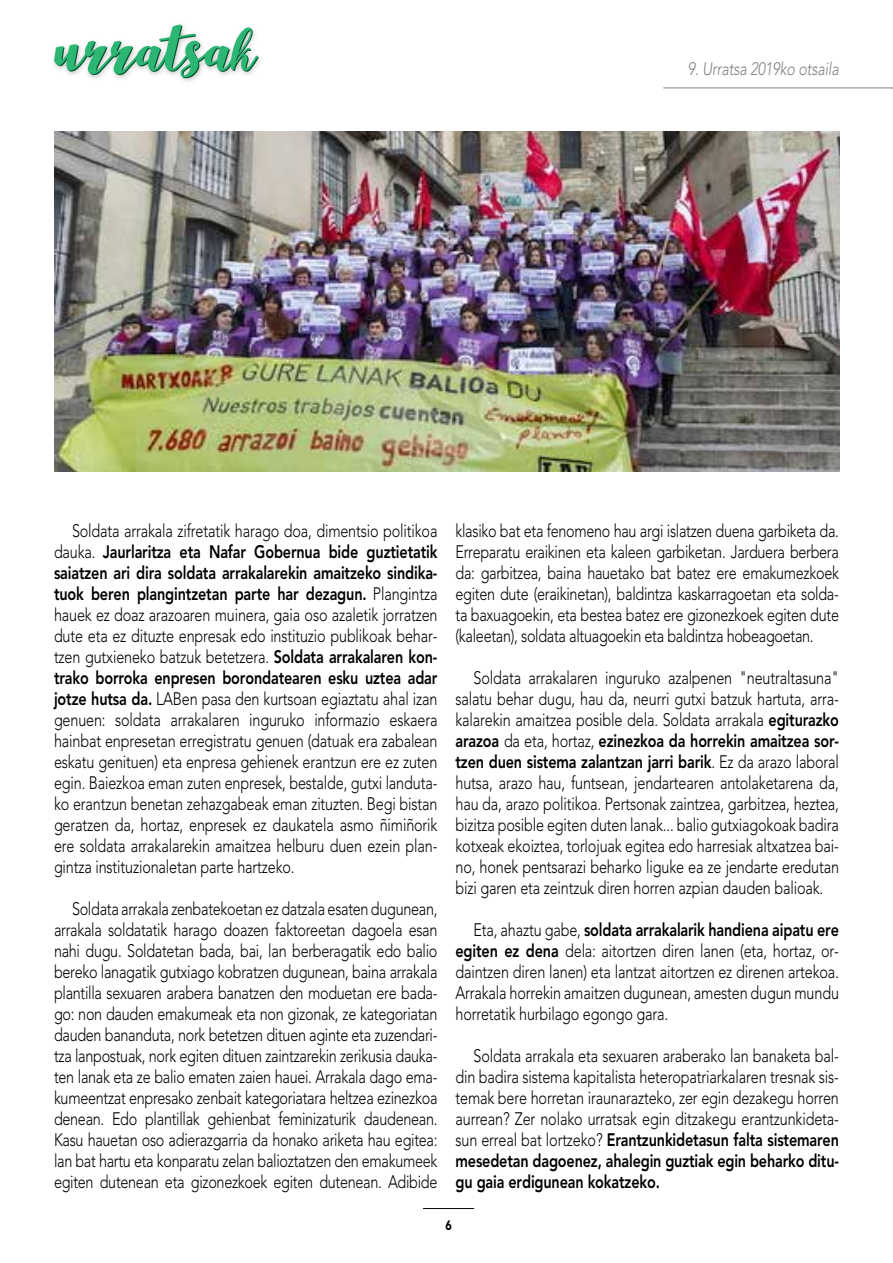
<style>
.page{position:relative;width:893px;height:1263px;background:#fff}
.page>*{position:absolute;margin:0;border:0;box-sizing:border-box;transform-origin:0 0}
.t1{font:88.5px "Aldine";color:#006838}
.t2{font:300 18px/21px "Avenir LT Std";letter-spacing:-.01em;color:#000;text-align:justify;scale:.8 1}
.t3{font:italic 300 18px "Avenir LT Std";letter-spacing:-.01em;color:#808285;scale:.8 1}
.t4{font:900 13.5px "Avenir LT Std";color:#000;scale:.8 1}
.s1{font-weight:800}
</style>
<div class="page">
<img style="left:53px;top:24px;width:207px;height:58px">
<hr style="left:663px;top:88px;width:230px;height:1px;background:#808285">
<hr style="left:423px;top:1208px;width:51px;height:1px;background:#000">
<img style="left:54px;top:131px;width:785px;height:340px">
<h1 class="t1" style="left:55px;top:1px;width:201px">urratsak</h1>
<p class="t3" style="left:688px;top:58px;width:190px">9. Urratsa 2019ko otsaila</p>
<p class="t2" style="left:54px;top:520px;width:481px;text-indent:18px">Soldata arrakala zifretatik harago doa, dimentsio politikoa dauka. <span class="s1">Jaurlaritza eta Nafar Gobernua bide guztietatik saiatzen ari dira soldata arrakalarekin amaitzeko sindika&shy;tuok beren plangintzetan parte har dezagun.</span> Plangintza hauek ez doaz arazoaren muinera, gaia oso azaletik jorratzen dute eta ez dituzte enpresak edo instituzio publikoak behar&shy;tzen gutxieneko batzuk betetzera. <span class="s1">Soldata arrakalaren kon&shy;trako borroka enpresen borondatearen esku uztea adar jotze hutsa da.</span> LABen pasa den kurtsoan egiaztatu ahal izan genuen: soldata arrakalaren inguruko informazio eskaera hainbat enpresetan erregistratu genuen (datuak era zabalean eskatu genituen) eta enpresa gehienek erantzun ere ez zuten egin. Baiezkoa eman zuten enpresek, bestalde, gutxi landuta&shy;ko erantzun benetan zehazgabeak eman zituzten. Begi bistan geratzen da, hortaz, enpresek ez daukatela asmo ñimiñorik ere soldata arrakalarekin amaitzea helburu duen ezein plan&shy;gintza instituzionaletan parte hartzeko.</p>
<p class="t2" style="left:54px;top:898px;width:481px;text-indent:18px">Soldata arrakala zenbatekoetan ez datzala esaten dugunean, arrakala soldatatik harago doazen faktoreetan dagoela esan nahi dugu. Soldatetan bada, bai, lan berberagatik edo balio bereko lanagatik gutxiago kobratzen dugunean, baina arrakala plantilla sexuaren arabera banatzen den moduetan ere bada&shy;go: non dauden emakumeak eta non gizonak, ze kategoriatan dauden bananduta, nork betetzen dituen aginte eta zuzendari&shy;tza lanpostuak, nork egiten dituen zaintzarekin zerikusia dauka&shy;ten lanak eta ze balio ematen zaien hauei. Arrakala dago ema&shy;kumeentzat enpresako zenbait kategoriatara heltzea ezinezkoa denean. Edo plantillak gehienbat feminizaturik daudenean.<br>Kasu hauetan oso adierazgarria da honako ariketa hau egitea: lan bat hartu eta konparatu zelan balioztatzen den emakumeek egiten dutenean eta gizonezkoek egiten dutenean. Adibide</p>
<p class="t2" style="left:455px;top:520px;width:481px">klasiko bat eta fenomeno hau argi islatzen duena garbiketa da.<br>Erreparatu eraikinen eta kaleen garbiketan. Jarduera berbera da: garbitzea, baina hauetako bat batez ere emakumezkoek egiten dute (eraikinetan), baldintza kaskarragoetan eta solda&shy;ta baxuagoekin, eta bestea batez ere gizonezkoek egiten dute (kaleetan), soldata altuagoekin eta baldintza hobeagoetan.</p>
<p class="t2" style="left:455px;top:667px;width:481px;text-indent:18px">Soldata arrakalaren inguruko azalpenen "neutraltasuna" salatu behar dugu, hau da, neurri gutxi batzuk hartuta, arra&shy;kalarekin amaitzea posible dela. Soldata arrakala <span class="s1">egiturazko arazoa</span> da eta, hortaz, <span class="s1">ezinezkoa da horrekin amaitzea sor&shy;tzen duen sistema zalantzan jarri barik</span>. Ez da arazo laboral hutsa, arazo hau, funtsean, jendartearen antolaketarena da, hau da, arazo politikoa. Pertsonak zaintzea, garbitzea, heztea, bizitza posible egiten duten lanak... balio gutxiagokoak badira kotxeak ekoiztea, torlojuak egitea edo harresiak altxatzea bai&shy;no, honek pentsarazi beharko liguke ea ze jendarte eredutan bizi garen eta zeintzuk diren horren azpian dauden balioak.</p>
<p class="t2" style="left:455px;top:919px;width:481px;text-indent:18px">Eta, ahaztu gabe, <span class="s1">soldata arrakalarik handiena aipatu ere egiten ez dena</span> dela: aitortzen diren lanen (eta, hortaz, or&shy;daintzen diren lanen) eta lantzat aitortzen ez direnen artekoa.<br>Arrakala horrekin amaitzen dugunean, amesten dugun mundu horretatik hurbilago egongo gara.</p>
<p class="t2" style="left:455px;top:1045px;width:481px;text-indent:18px">Soldata arrakala eta sexuaren araberako lan banaketa bal&shy;din badira sistema kapitalista heteropatriarkalaren tresnak sis&shy;temak bere horretan iraunarazteko, zer egin dezakegu horren aurrean? Zer nolako urratsak egin ditzakegu erantzunkideta&shy;sun erreal bat lortzeko? <span class="s1">Erantzunkidetasun falta sistemaren mesedetan dagoenez, ahalegin guztiak egin beharko ditu&shy;gu gaia erdigunean kokatzeko.</span></p>
<p class="t4" style="left:445px;top:1217px;width:9px">6</p>
</div>
